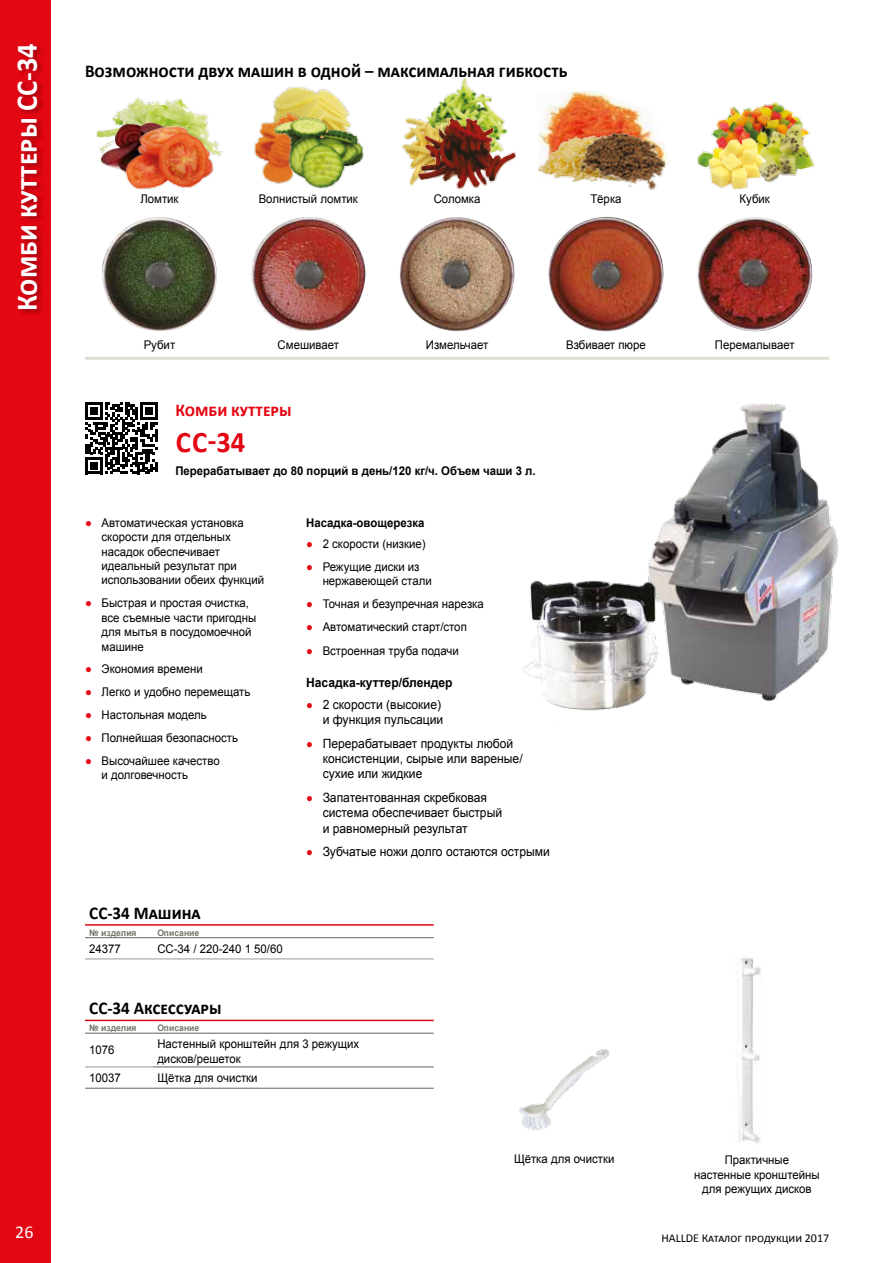
<style>
.page{position:relative;width:893px;height:1263px;background:#fff}
.page>*{position:absolute;margin:0;border:0;box-sizing:border-box;transform-origin:0 0}
.t1{font:700 30px "Calibri";color:#fff;scale:.95 1}
.t2{font:700 30px "Calibri";color:#e30613;scale:.95 1}
.t3{font:700 18px "Calibri";color:#000;scale:.95 1}
.t4{font:700 18px "Calibri";color:#e30613;scale:.95 1}
.t5{font:18px "Calibri";color:#fff}
.t6{font:12.75px/15.3px "Arial";color:#000;scale:.95 1}
.t7{font:700 12.75px "Arial";color:#000;scale:.95 1}
.t8{font:12px/14.4px "Arial";color:#000;scale:.95 1}
.t9{font:700 12px "Arial";color:#000;scale:.95 1}
.t10{font:12px "Calibri";color:#000}
.t11{font:700 9px "Arial";color:#76756a;scale:.95 1}
.s1{color:#e30613}
.s2{font-size:12px;color:#e30613}
</style>
<div class="page">
<div style="left:0;top:0;width:51px;height:1263px;background:#e30613"></div>
<hr style="left:85px;top:357px;width:744px;height:3px;background:#e0ded4">
<img style="left:96px;top:97px;width:126px;height:72px">
<img style="left:118px;top:120px;width:96px;height:70px">
<img style="left:273px;top:87px;width:76px;height:26px">
<img style="left:254px;top:111px;width:85px;height:72px">
<img style="left:273px;top:113px;width:91px;height:76px">
<img style="left:432px;top:78px;width:62px;height:34px">
<img style="left:402px;top:118px;width:7px;height:39px">
<img style="left:409px;top:112px;width:107px;height:78px">
<img style="left:543px;top:91px;width:109px;height:39px">
<img style="left:538px;top:130px;width:113px;height:52px">
<img style="left:577px;top:131px;width:94px;height:59px">
<img style="left:697px;top:102px;width:118px;height:88px">
<img style="left:102px;top:217px;width:115px;height:115px">
<img style="left:251px;top:217px;width:115px;height:115px">
<img style="left:399px;top:217px;width:115px;height:115px">
<img style="left:548px;top:217px;width:116px;height:115px">
<img style="left:697px;top:217px;width:115px;height:115px">
<hr style="left:85px;top:959px;width:68px;height:1px;background:#9c9b90">
<hr style="left:153px;top:959px;width:281px;height:1px;background:#9c9b90">
<hr style="left:85px;top:924px;width:68px;height:2px;background:#e30613">
<hr style="left:153px;top:924px;width:281px;height:2px;background:#e30613">
<hr style="left:85px;top:937px;width:68px;height:1px;background:#646363">
<hr style="left:153px;top:937px;width:281px;height:1px;background:#646363">
<svg style="left:85px;top:1021px;width:349px;height:12px"></svg>
<hr style="left:153px;top:1067px;width:281px;height:1px;background:#646363">
<hr style="left:85px;top:1088px;width:68px;height:1px;background:#646363">
<hr style="left:153px;top:1088px;width:281px;height:1px;background:#646363">
<hr style="left:85px;top:1020px;width:68px;height:1px;background:#e30613">
<hr style="left:153px;top:1020px;width:281px;height:1px;background:#e30613">
<hr style="left:85px;top:1033px;width:68px;height:1px;background:#646363">
<hr style="left:153px;top:1033px;width:281px;height:1px;background:#646363">
<hr style="left:85px;top:1067px;width:68px;height:1px;background:#9c9b90">
<svg style="left:85px;top:402px;width:72px;height:72px"></svg>
<img style="left:519px;top:1049px;width:91px;height:81px">
<img style="left:738px;top:958px;width:23px;height:185px">
<div style="left:17px;top:42px;width:28px;height:275px;background:#000;opacity:.3"></div>
<img style="left:651px;top:403px;width:188px;height:298px">
<img style="left:522px;top:554px;width:140px;height:157px">
<h1 class="t1" style="left:6px;top:311px;width:284px;rotate:-90deg">Комби куттеры CC-34</h1>
<h2 class="t5" style="left:15px;top:1220px;width:20px">26</h2>
<h2 class="t3" style="left:85px;top:59px;width:509px">Возможности двух машин в одной – максимальная гибкость</h2>
<p class="t8" style="left:140px;top:192px;width:42px">Ломтик</p>
<p class="t8" style="left:259px;top:192px;width:106px">Волнистый ломтик</p>
<p class="t8" style="left:434px;top:192px;width:51px">Соломка</p>
<p class="t8" style="left:590px;top:192px;width:34px">Тёрка</p>
<p class="t8" style="left:740px;top:192px;width:33px">Кубик</p>
<p class="t8" style="left:144px;top:337px;width:35px">Рубит</p>
<p class="t8" style="left:278px;top:337px;width:66px">Смешивает</p>
<p class="t8" style="left:426px;top:337px;width:67px">Измельчает</p>
<p class="t8" style="left:566px;top:337px;width:85px">Взбивает пюре</p>
<p class="t8" style="left:715px;top:337px;width:85px">Перемалывает</p>
<h2 class="t4" style="left:175px;top:397px;width:124px">Комби куттеры</h2>
<h1 class="t2" style="left:176px;top:421px;width:75px">CC-34</h1>
<p class="t9" style="left:175px;top:462px;width:381px">Перерабатывает до 80 порций в день/120 кг/ч. Объем чаши 3 л.</p>
<p class="t8" style="left:102px;top:515px;width:173px;text-indent:-16px"><span class="s1">●</span> Автоматическая установка скорости для отдельных насадок обеспечивает идеальный результат при использовании обеих функций</p>
<p class="t8" style="left:102px;top:596px;width:165px;text-indent:-16px"><span class="s1">●</span> Быстрая и простая очистка, все съемные части пригодны для мытья в посудомоечной машине</p>
<p class="t8" style="left:85px;top:662px;width:126px"><span class="s1">●</span> Экономия времени</p>
<p class="t8" style="left:85px;top:685px;width:175px"><span class="s1">●</span> Легко и удобно перемещать</p>
<p class="t8" style="left:85px;top:708px;width:130px"><span class="s1">●</span> Настольная модель</p>
<p class="t8" style="left:85px;top:731px;width:162px"><span class="s1">●</span> Полнейшая безопасность</p>
<p class="t8" style="left:102px;top:754px;width:126px;text-indent:-16px"><span class="s1">●</span> Высочайшее качество и долговечность</p>
<h2 class="t3" style="left:89px;top:900px;width:119px">CC-34 Mашина</h2>
<p class="t11" style="left:89px;top:926px;width:51px">№ изделия</p>
<p class="t11" style="left:157px;top:926px;width:46px">Описание</p>
<p class="t8" style="left:89px;top:941px;width:35px">24377</p>
<p class="t8" style="left:157px;top:941px;width:134px">CC-34 / 220-240 1 50/60</p>
<p class="t9" style="left:306px;top:514px;width:126px">Насадка-овощерезка</p>
<p class="t8" style="left:306px;top:536px;width:127px"><span class="s1">●</span> 2 скорости (низкие)</p>
<p class="t8" style="left:323px;top:559px;width:116px;text-indent:-16px"><span class="s1">●</span> Режущие диски из нержавеющей стали</p>
<p class="t8" style="left:306px;top:596px;width:189px"><span class="s1">●</span> Точная и безупречная нарезка</p>
<p class="t8" style="left:306px;top:619px;width:171px"><span class="s1">●</span> Автоматический старт/стоп</p>
<p class="t8" style="left:306px;top:643px;width:162px"><span class="s1">●</span> Встроенная труба подачи</p>
<p class="t7" style="left:306px;top:673px;width:156px">Насадка-куттер/блендер</p>
<p class="t6" style="left:306px;top:696px;width:146px;text-align:right"><span class="s2">●</span> 2 скорости (высокие) и функция пульсации</p>
<p class="t6" style="left:323px;top:735px;width:212px;text-indent:-16px"><span class="s2">●</span> Перерабатывает продукты любой консистенции, сырые или вареные/ сухие или жидкие</p>
<p class="t6" style="left:323px;top:790px;width:190px;text-indent:-16px"><span class="s2">●</span> Запатентованная скребковая система обеспечивает быстрый и равномерный результат</p>
<p class="t6" style="left:306px;top:844px;width:258px"><span class="s2">●</span> Зубчатые ножи долго остаются острыми</p>
<h2 class="t3" style="left:89px;top:996px;width:141px">CC-34 Аксессуары</h2>
<p class="t11" style="left:89px;top:1021px;width:51px">№ изделия</p>
<p class="t11" style="left:157px;top:1021px;width:46px">Описание</p>
<p class="t8" style="left:89px;top:1043px;width:28px">1076</p>
<p class="t8" style="left:157px;top:1037px;width:214px">Настенный кронштейн для 3 режущих дисков/решеток</p>
<p class="t8" style="left:89px;top:1070px;width:35px">10037</p>
<p class="t8" style="left:157px;top:1070px;width:107px">Щётка для очистки</p>
<p class="t8" style="left:514px;top:1152px;width:107px">Щётка для очистки</p>
<p class="t8" style="left:694px;top:1151px;width:134px;line-height:15.6px;text-align:center">Практичные<br>настенные кронштейны</p>
<p class="t8" style="left:702px;top:1181px;width:117px">для режущих дисков</p>
<p class="t10" style="left:661px;top:1230px;width:169px">HALLDE Каталог продукции 2017</p>
</div>
